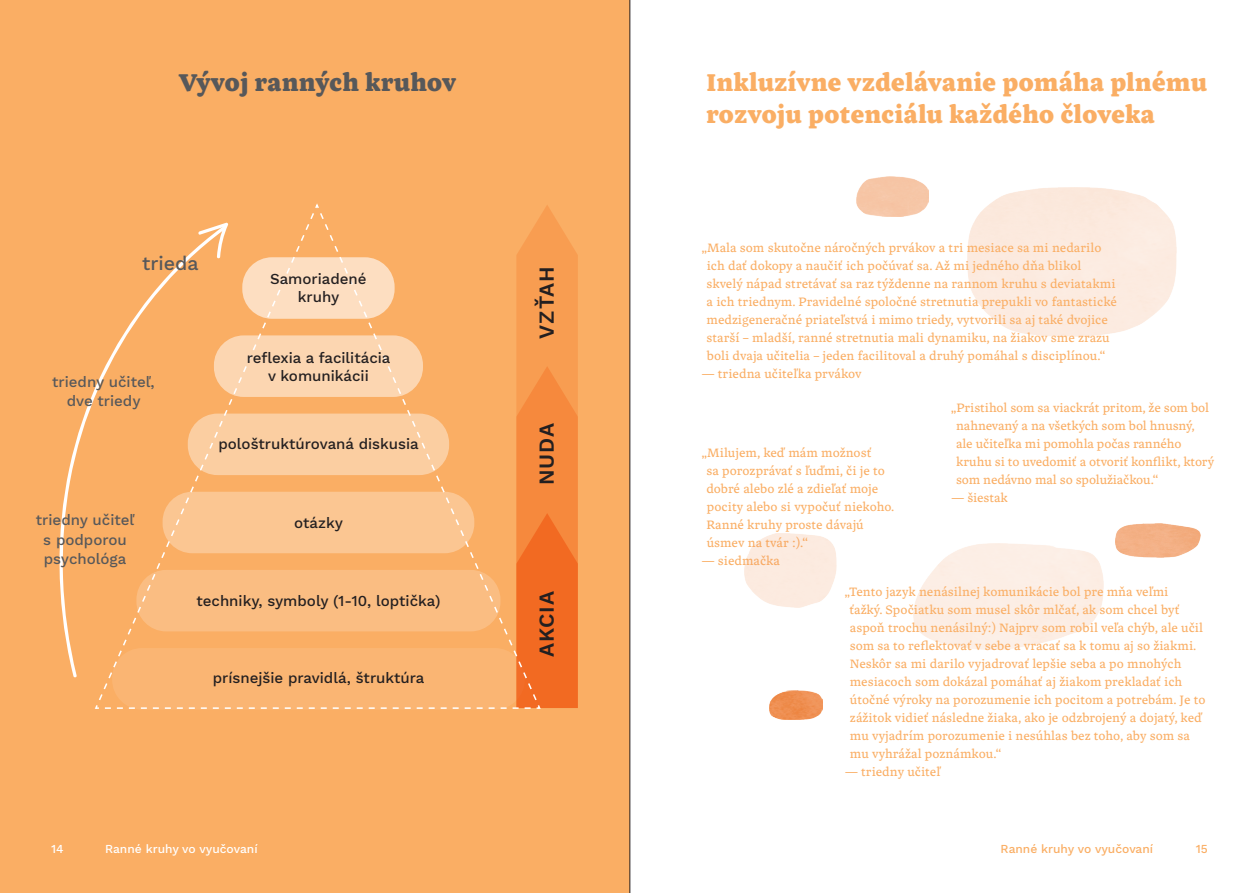
<style>
.page{position:relative;width:1259px;height:893px;background:#fff}
.page>*{position:absolute;margin:0;border:0;box-sizing:border-box;transform-origin:0 0}
.t1{font:900 27px/32.4px "Inka B Small";color:#faae64}
.t2{font:900 27px "Inka B Small";color:#57585a}
.t3{font:600 21px "Work Sans";letter-spacing:.05em;color:#231f20}
.t4{font:500 19.5px "Work Sans";color:#57585a}
.t5{font:500 15px/18px "Work Sans";color:#231f20;text-align:center}
.t6{font:500 15px/19.5px "Work Sans";color:#57585a;text-align:center}
.t7{font:13.5px/18px "Inka B Small";color:#faae64}
.t8{font:500 12px "Work Sans";color:#fff}
.t9{font:500 12px "Work Sans";color:#faae64}
</style>
<div class="page">
<div style="left:0;top:0;width:629px;height:893px;background:#faae64"></div>
<svg style="left:59px;top:367px;width:46px;height:311px"></svg>
<svg style="left:105px;top:205px;width:473px;height:504px"></svg>
<img style="left:1115px;top:523px;width:85px;height:35px">
<img style="left:856px;top:176px;width:72px;height:40px">
<img style="left:744px;top:533px;width:92px;height:75px">
<img style="left:770px;top:690px;width:52px;height:30px">
<hr style="left:629px;top:0;width:1px;height:893px;background:#231f20">
<h1 class="t2" style="left:179px;top:67px;width:279px">Vývoj ranných kruhov</h1>
<h3 class="t4" style="left:142px;top:252px;width:58px">trieda</h3>
<p class="t6" style="left:52px;top:372px;width:104px">triedny učiteľ, dve triedy</p>
<p class="t5" style="left:270px;top:271px;width:98px">Samoriadené kruhy</p>
<p class="t5" style="left:247px;top:350px;width:145px">reflexia a facilitácia v komunikácii</p>
<p class="t5" style="left:218px;top:435px;width:202px">pološtruktúrovaná diskusia</p>
<p class="t6" style="left:36px;top:511px;width:100px">triedny učiteľ s podporou psychológa</p>
<p class="t5" style="left:294px;top:515px;width:50px">otázky</p>
<p class="t5" style="left:196px;top:593px;width:245px">techniky, symboly (1-10, loptička)</p>
<p class="t5" style="left:213px;top:669px;width:213px">prísnejšie pravidlá, štruktúra</p>
<h2 class="t3" style="left:534px;top:339px;width:74px;rotate:-90deg">VZŤAH</h2>
<h2 class="t3" style="left:534px;top:485px;width:64px;rotate:-90deg">NUDA</h2>
<h2 class="t3" style="left:534px;top:657px;width:68px;rotate:-90deg">AKCIA</h2>
<h1 class="t1" style="left:706px;top:66px;width:502px">Inkluzívne vzdelávanie pomáha plnému rozvoju potenciálu každého človeka</h1>
<p class="t7" style="left:706px;top:238px;width:412px;text-indent:-5px">„Mala som skutočne náročných prvákov a tri mesiace sa mi nedarilo ich dať dokopy a naučiť ich počúvať sa. Až mi jedného dňa blikol skvelý nápad stretávať sa raz týždenne na rannom kruhu s deviatakmi a ich triednym. Pravidelné spoločné stretnutia prepukli vo fantastické medzigeneračné priateľstvá i mimo triedy, vytvorili sa aj také dvojice starší – mladší, ranné stretnutia mali dynamiku, na žiakov sme zrazu boli dvaja učitelia – jeden facilitoval a druhý pomáhal s disciplínou.“</p>
<p class="t7" style="left:701px;top:364px;width:161px">— triedna učiteľka prvákov</p>
<p class="t7" style="left:956px;top:399px;width:260px;text-indent:-5px">„Pristihol som sa viackrát pritom, že som bol nahnevaný a na všetkých som bol hnusný, ale učiteľka mi pomohla počas ranného kruhu si to uvedomiť a otvoriť konflikt, ktorý som nedávno mal so spolužiačkou.“</p>
<p class="t7" style="left:951px;top:489px;width:58px">— šiestak</p>
<p class="t7" style="left:706px;top:444px;width:189px;text-indent:-5px">„Milujem, keď mám možnosť<br>sa porozprávať s ľuďmi, či je to dobré alebo zlé a zdieľať moje pocity alebo si vypočuť niekoho.<br>Ranné kruhy proste dávajú úsmev na tvár :).“</p>
<p class="t7" style="left:701px;top:552px;width:80px">— siedmačka</p>
<p class="t7" style="left:849px;top:582px;width:357px;text-indent:-5px">„Tento jazyk nenásilnej komunikácie bol pre mňa veľmi<br>ťažký. Spočiatku som musel skôr mlčať, ak som chcel byť aspoň trochu nenásilný:) Najprv som robil veľa chýb, ale učil som sa to reflektovať v sebe a vracať sa k tomu aj so žiakmi.<br>Neskôr sa mi darilo vyjadrovať lepšie seba a po mnohých mesiacoch som dokázal pomáhať aj žiakom prekladať ich útočné výroky na porozumenie ich pocitom a potrebám. Je to zážitok vidieť následne žiaka, ako je odzbrojený a dojatý, keď mu vyjadrím porozumenie i nesúhlas bez toho, aby som sa mu vyhrážal poznámkou.“</p>
<p class="t7" style="left:844px;top:762px;width:98px">— triedny učiteľ</p>
<p class="t8" style="left:51px;top:842px;width:14px">14</p>
<p class="t8" style="left:105px;top:842px;width:154px">Ranné kruhy vo vyučovaní</p>
<p class="t9" style="left:1000px;top:842px;width:154px">Ranné kruhy vo vyučovaní</p>
<p class="t9" style="left:1196px;top:842px;width:13px">15</p>
</div>
